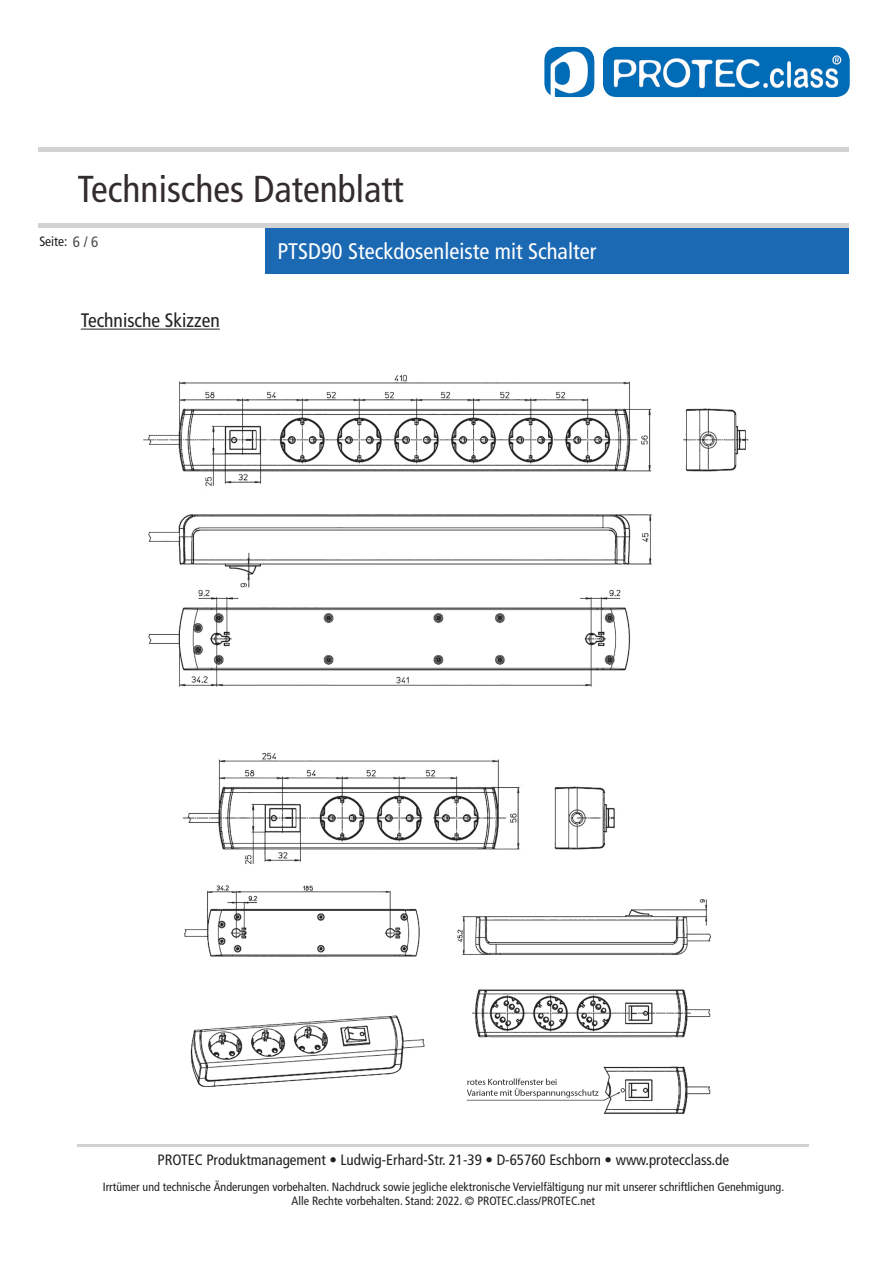
<style>
.page{position:relative;width:893px;height:1263px;background:#fff}
.page>*{position:absolute;margin:0;border:0;box-sizing:border-box;transform-origin:0 0}
.t1{font:condensed 37.5px "Frutiger LT";color:#332c2d}
.t2{font:condensed 22.5px "Frutiger LT";color:#fff}
.t3{font:condensed 19.5px "Frutiger LT";color:#231f20}
.t4{font:condensed 15px "Frutiger LT";color:#231f20}
.t5{font:condensed 15px "Frutiger LT";color:#4d4d4d}
.t6{font:condensed 13.5px "Frutiger LT";color:#231f20}
.t7{font:condensed 12px/14.4px "Frutiger LT";color:#231f20;text-align:center}
</style>
<div class="page">
<hr style="left:78px;top:1144px;width:731px;height:2px;background:#d1d2d4">
<div style="left:265px;top:228px;width:583px;height:45px;background:#1b69b3"></div>
<hr style="left:38px;top:148px;width:810px;height:4px;background:#d1d2d4">
<hr style="left:38px;top:224px;width:810px;height:4px;background:#d1d2d4">
<img style="left:551px;top:47px;width:299px;height:50px">
<img style="left:183px;top:752px;width:528px;height:363px">
<img style="left:143px;top:374px;width:606px;height:313px">
<hr style="left:81px;top:329px;width:139px;height:1px;background:#231f20">
<h1 class="t1" style="left:77px;top:168px;width:328px">Technisches Datenblatt</h1>
<p class="t6" style="left:39px;top:234px;width:30px">Seite:</p>
<p class="t5" style="left:73px;top:233px;width:27px">6 / 6</p>
<h3 class="t3" style="left:81px;top:309px;width:140px">Technische Skizzen</h3>
<h2 class="t2" style="left:277px;top:238px;width:320px">PTSD90 Steckdosenleiste mit Schalter</h2>
<p class="t4" style="left:158px;top:1151px;width:573px">PROTEC Produktmanagement • Ludwig-Erhard-Str. 21-39 • D-65760 Eschborn • www.protecclass.de</p>
<p class="t7" style="left:103px;top:1179px;width:683px">Irrtümer und technische Änderungen vorbehalten. Nachdruck sowie jegliche elektronische Vervielfältigung nur mit unserer schriftlichen Genehmigung.<br>Alle Rechte vorbehalten. Stand: 2022. © PROTEC.class/PROTEC.net</p>
</div>
